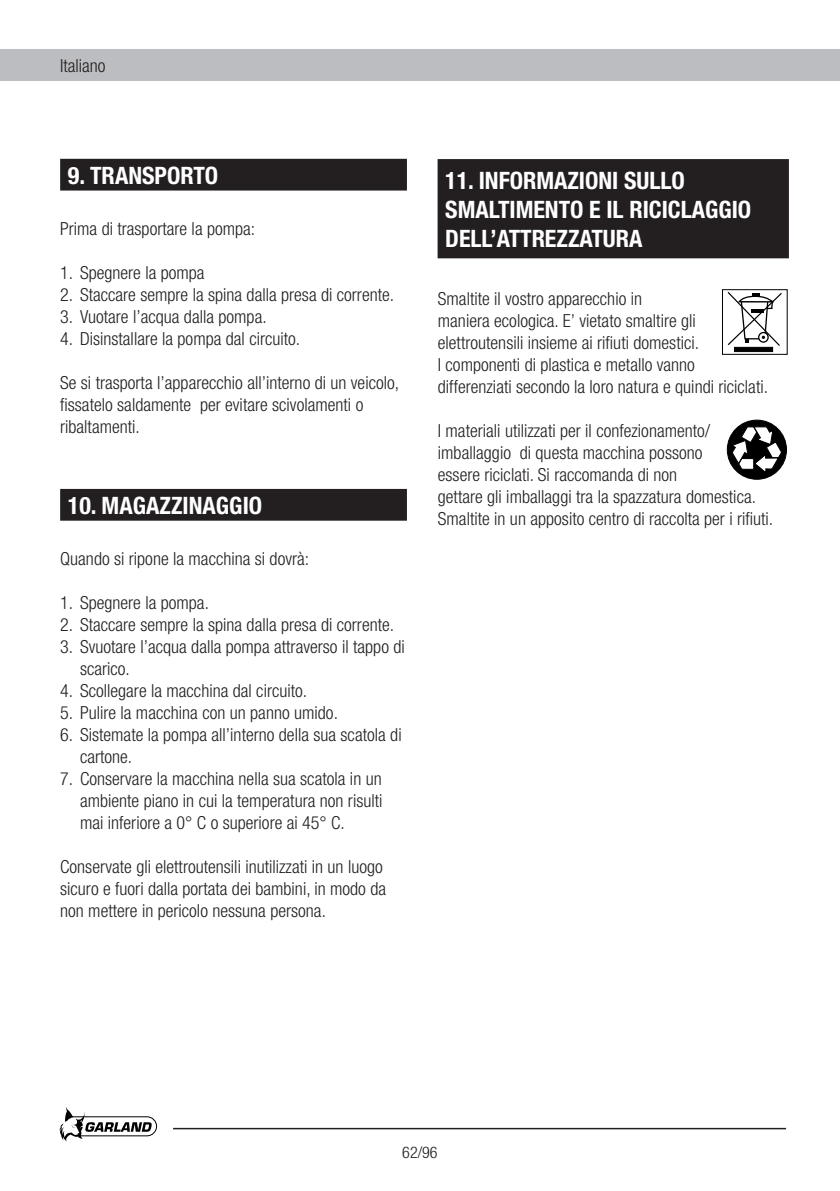
<style>
.page{position:relative;width:840px;height:1191px;background:#fff}
.page>*{position:absolute;margin:0;border:0;box-sizing:border-box;transform-origin:0 0}
.t1{font:700 condensed 24px/28.8px "Helvetica Neue";color:#fff}
.t2{font:300 condensed 18px/22px "Helvetica Neue";color:#231f20}
.t3{font:300 condensed 16px "Helvetica Neue";color:#231f20}
</style>
<div class="page">
<div style="left:0;top:50px;width:839px;height:31px;background:#bcbdc0"></div>
<svg style="left:59px;top:1107px;width:98px;height:34px"></svg>
<hr style="left:173px;top:1127px;width:612px;height:2px;background:#231f20">
<div style="left:61px;top:160px;width:344px;height:29px;background:#231f20"></div>
<div style="left:60px;top:159px;width:346px;height:31px;border:2px solid #231f20"></div>
<div style="left:61px;top:490px;width:344px;height:29px;background:#231f20"></div>
<div style="left:60px;top:489px;width:346px;height:31px;border:2px solid #231f20"></div>
<div style="left:721px;top:289px;width:66px;height:66px;background:#fff;border:1px solid #000"></div>
<svg style="left:727px;top:292px;width:54px;height:54px"></svg>
<div style="left:734px;top:347px;width:38px;height:5px;background:#000;border:1px solid #000"></div>
<div style="left:727px;top:420px;width:59px;height:59px;background:#000;border-radius:50%"></div>
<div style="left:726px;top:420px;width:60px;height:59px;border:1px solid #000;border-radius:50%"></div>
<svg style="left:731px;top:426px;width:50px;height:47px"></svg>
<div style="left:438px;top:160px;width:349px;height:97px;background:#231f20"></div>
<div style="left:437px;top:159px;width:351px;height:99px;border:2px solid #231f20"></div>
<p class="t2" style="left:60px;top:55px;width:47px">Italiano</p>
<h1 class="t1" style="left:68px;top:161px;width:152px">9. TRANSPORTO</h1>
<p class="t2" style="left:60px;top:217px;width:196px">Prima di trasportare la pompa:</p>
<p class="t2" style="left:60px;top:261px;width:146px">1. Spegnere la pompa</p>
<p class="t2" style="left:60px;top:283px;width:335px">2. Staccare sempre la spina dalla presa di corrente.</p>
<p class="t2" style="left:60px;top:305px;width:208px">3. Vuotare l’acqua dalla pompa.</p>
<p class="t2" style="left:60px;top:327px;width:241px">4. Disinstallare la pompa dal circuito.</p>
<p class="t2" style="left:60px;top:371px;width:340px">Se si trasporta l’apparecchio all’interno di un veicolo, fissatelo saldamente per evitare scivolamenti o ribaltamenti.</p>
<h1 class="t1" style="left:68px;top:491px;width:196px">10. MAGAZZINAGGIO</h1>
<p class="t2" style="left:60px;top:547px;width:250px">Quando si ripone la macchina si dovrà:</p>
<p class="t2" style="left:60px;top:591px;width:150px">1. Spegnere la pompa.</p>
<p class="t2" style="left:60px;top:613px;width:335px">2. Staccare sempre la spina dalla presa di corrente.</p>
<p class="t2" style="left:80px;top:635px;width:326px;text-indent:-20px">3. Svuotare l’acqua dalla pompa attraverso il tappo di scarico.</p>
<p class="t2" style="left:60px;top:679px;width:248px">4. Scollegare la macchina dal circuito.</p>
<p class="t2" style="left:60px;top:701px;width:279px">5. Pulire la macchina con un panno umido.</p>
<p class="t2" style="left:80px;top:723px;width:323px;text-indent:-20px">6. Sistemate la pompa all’interno della sua scatola di cartone.</p>
<p class="t2" style="left:80px;top:767px;width:304px;text-align:justify;text-indent:-20px">7. Conservare la macchina nella sua scatola in un ambiente piano in cui la temperatura non risulti mai inferiore a 0° C o superiore ai 45° C.</p>
<p class="t2" style="left:60px;top:855px;width:327px">Conservate gli elettroutensili inutilizzati in un luogo sicuro e fuori dalla portata dei bambini, in modo da non mettere in pericolo nessuna persona.</p>
<h1 class="t1" style="left:445px;top:166px;width:307px">11. INFORMAZIONI SULLO<br>SMALTIMENTO E IL RICICLAGGIO<br>DELL’ATTREZZATURA</h1>
<p class="t2" style="left:437px;top:287px;width:331px">Smaltite il vostro apparecchio in<br>maniera ecologica. E’ vietato smaltire gli elettroutensili insieme ai rifiuti domestici.<br>I componenti di plastica e metallo vanno differenziati secondo la loro natura e quindi riciclati.</p>
<p class="t2" style="left:437px;top:419px;width:337px">I materiali utilizzati per il confezionamento/ imballaggio di questa macchina possono<br>essere riciclati. Si raccomanda di non<br>gettare gli imballaggi tra la spazzatura domestica.<br>Smaltite in un apposito centro di raccolta per i rifiuti.</p>
<p class="t3" style="left:402px;top:1143px;width:37px">62/96</p>
</div>
